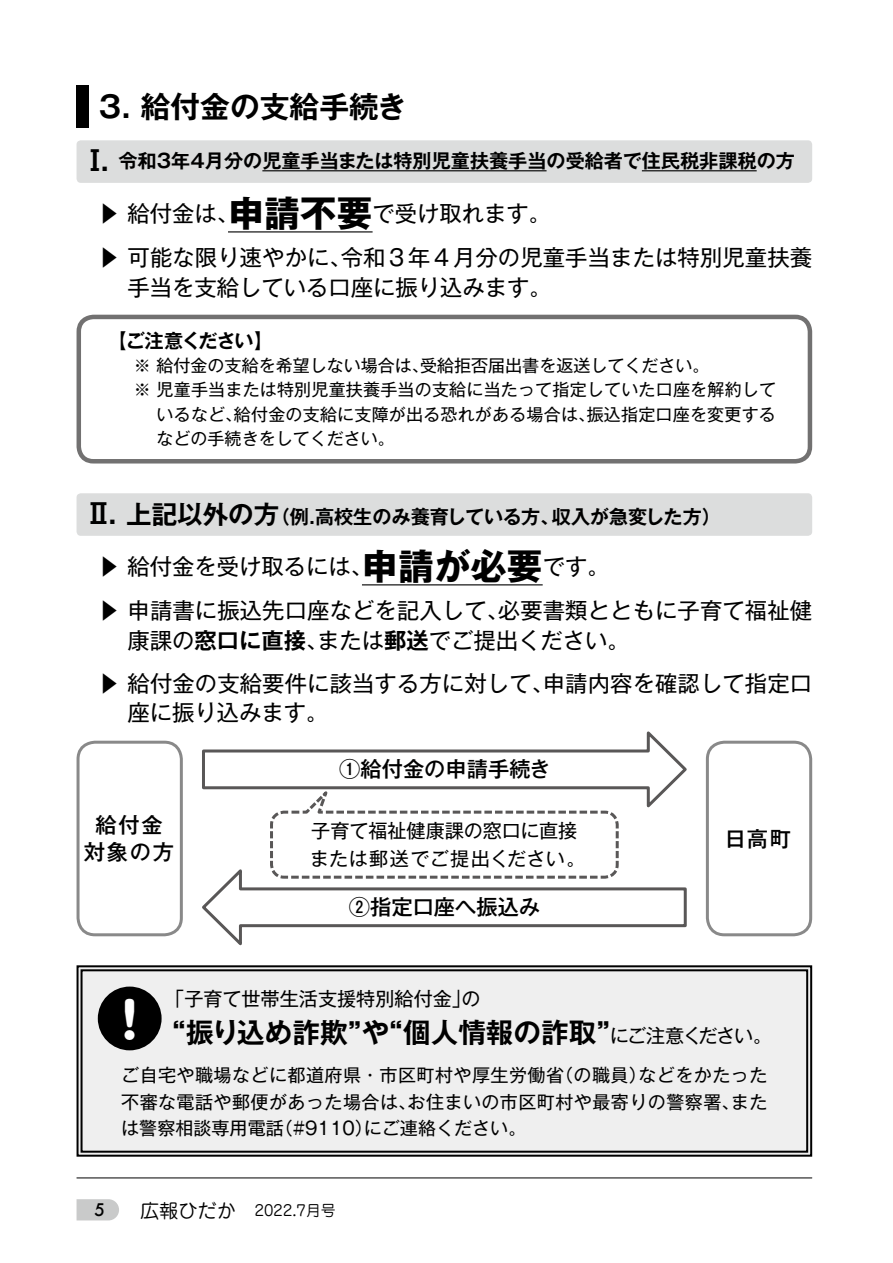
<style>
.page{position:relative;width:893px;height:1263px;background:#fff}
.page>*{position:absolute;margin:0;border:0;box-sizing:border-box;transform-origin:0 0}
.t1{font:800 47.85px "Shin M Go Pro";color:#fff}
.t2{font:700 29.7px "Gothic MB101 Pr 5 De";color:#000}
.t3{font:700 27.6px "Gothic MB101 Pr 5 De";color:#000}
.t4{font:22.35px/44.1px "Gothic MB101 Pr 5";letter-spacing:.005em;color:#000}
.t5{font:500 21.3px/27.6px "Gothic MB101 Pr 5";color:#000;text-align:center}
.t6{font:700 19.2px "Gothic MB101 Pr 5 De";color:#000}
.t7{font:19.2px/27.6px "Gothic MB101 Pr 5";color:#000}
.t8{font:700 19.2px "Gothic MB101 Pr 5 De";letter-spacing:-.055em;color:#000}
.t9{font:18px/26.5px "Gothic MB101 Pr 5";letter-spacing:.025em;color:#000;text-align:justify}
.t10{font:16.95px "Gothic MB101 Pr 5";letter-spacing:.01em;color:#000}
.t11{font:500 16.95px "Futura";color:#000}
.t12{font:14.85px "Jun 201 Pro";color:#000}
.s1{font-size:27.6px}
.s2{font-weight:700;font-size:36.15px}
.s3{font-size:25.5px}
.s4{font-family:"Gothic MB101 Pr 5 De";font-weight:700}
.s5{font-family:"Gothic MB101 Pr 5";font-weight:400;font-size:19.2px}
.s6{font-size:19.2px}
</style>
<div class="page">
<hr style="left:77px;top:1177px;width:735px;height:1px;background:#000">
<svg style="left:77px;top:1199px;width:42px;height:21px"></svg>
<div style="left:77px;top:315px;width:735px;height:148px;border:4px solid #727171;border-radius:15px"></div>
<div style="left:76px;top:965px;width:737px;height:192px;background:#efefef"></div>
<div style="left:81px;top:969px;width:727px;height:184px;border:2px solid #000"></div>
<div style="left:77px;top:741px;width:106px;height:195px;border:3px solid #898989;border-radius:17px"></div>
<div style="left:706px;top:741px;width:106px;height:195px;border:3px solid #898989;border-radius:17px"></div>
<hr style="left:228px;top:231px;width:145px;height:1px;background:#000">
<hr style="left:362px;top:584px;width:181px;height:1px;background:#000">
<div style="left:77px;top:140px;width:735px;height:43px;background:#dcdddd;border-radius:4px"></div>
<hr style="left:262px;top:170px;width:285px;height:1px;background:#000">
<hr style="left:642px;top:170px;width:115px;height:1px;background:#000">
<div style="left:77px;top:493px;width:735px;height:43px;background:#dcdddd;border-radius:4px"></div>
<div style="left:77px;top:85px;width:12px;height:43px;background:#000"></div>
<svg style="left:202px;top:731px;width:485px;height:215px"></svg>
<div style="left:98px;top:986px;width:64px;height:64px;background:#000;border-radius:50%"></div>
<h2 class="t2" style="left:99px;top:82px;width:309px">3. 給付金の支給手続き</h2>
<p class="t6" style="left:81px;top:145px;width:715px"><span class="s1">Ⅰ.</span> 令和３年４月分の児童手当または特別児童扶養手当の受給者で住民税非課税の方</p>
<p class="t4" style="left:98px;top:190px;width:716px">▶ 給付金は､<span class="s2">申請不要</span>で受け取れます。<br>▶ 可能な限り速やかに､令和３年４月分の児童手当または特別児童扶養</p>
<p class="t4" style="left:128px;top:264px;width:426px">手当を支給している口座に振り込みます。</p>
<p class="t8" style="left:107px;top:325px;width:167px">【ご注意ください】</p>
<p class="t10" style="left:117px;top:351px;width:594px">　※ 給付金の支給を希望しない場合は、受給拒否届出書を返送してください。</p>
<p class="t10" style="left:117px;top:376px;width:661px">　※ 児童手当または特別児童扶養手当の支給に当たって指定していた口座を解約して</p>
<p class="t10" style="left:157px;top:400px;width:621px">いるなど、給付金の支給に支障が出る恐れがある場合は、振込指定口座を変更する</p>
<p class="t10" style="left:157px;top:424px;width:240px">などの手続きをしてください。</p>
<p class="t6" style="left:85px;top:501px;width:637px"><span class="s1">Ⅱ.</span> <span class="s3">上記以外の方</span>（例.高校生のみ養育している方、収入が急変した方）</p>
<p class="t4" style="left:98px;top:543px;width:716px">▶ 給付金を受け取るには､<span class="s2">申請が必要</span>です。<br>▶ 申請書に振込先口座などを記入して､必要書類とともに子育て福祉健</p>
<p class="t4" style="left:98px;top:617px;width:716px;line-height:42.6px;text-indent:30px">康課の<span class="s4">窓口に直接</span>､または<span class="s4">郵送</span>でご提出ください。<br>▶ 給付金の支給要件に該当する方に対して､申請内容を確認して指定口</p>
<p class="t4" style="left:128px;top:689px;width:202px">座に振り込みます。</p>
<p class="t5" style="left:84px;top:809px;width:92px">給付金対象の方</p>
<p class="t5" style="left:339px;top:754px;width:213px">①給付金の申請手続き</p>
<p class="t7" style="left:310px;top:815px;width:277px">子育て福祉健康課の窓口に直接または郵送でご提出ください。</p>
<p class="t5" style="left:349px;top:892px;width:193px">②指定口座へ振込み</p>
<p class="t5" style="left:725px;top:823px;width:68px">日高町</p>
<p class="t7" style="left:165px;top:983px;width:317px">「子育て世帯生活支援特別給付金｣の</p>
<p class="t3" style="left:172px;top:1009px;width:602px">“振り込め詐欺”や“個人情報の詐取”<span class="s5">にご注意ください。</span></p>
<p class="t9" style="left:121px;top:1060px;width:648px">ご自宅や職場などに都道府県・市区町村や厚生労働省（の職員）などをかたった不審な電話や郵便があった場合は、お住まいの市区町村や最寄りの警察署、または警察相談専用電話（#9110）にご連絡ください。</p>
<h1 class="t1" style="left:121px;top:982px;width:19px">!</h1>
<p class="t11" style="left:95px;top:1198px;width:12px">5</p>
<p class="t12" style="left:140px;top:1198px;width:197px"><span class="s6">広報ひだか</span> 2022.7月号</p>
</div>
